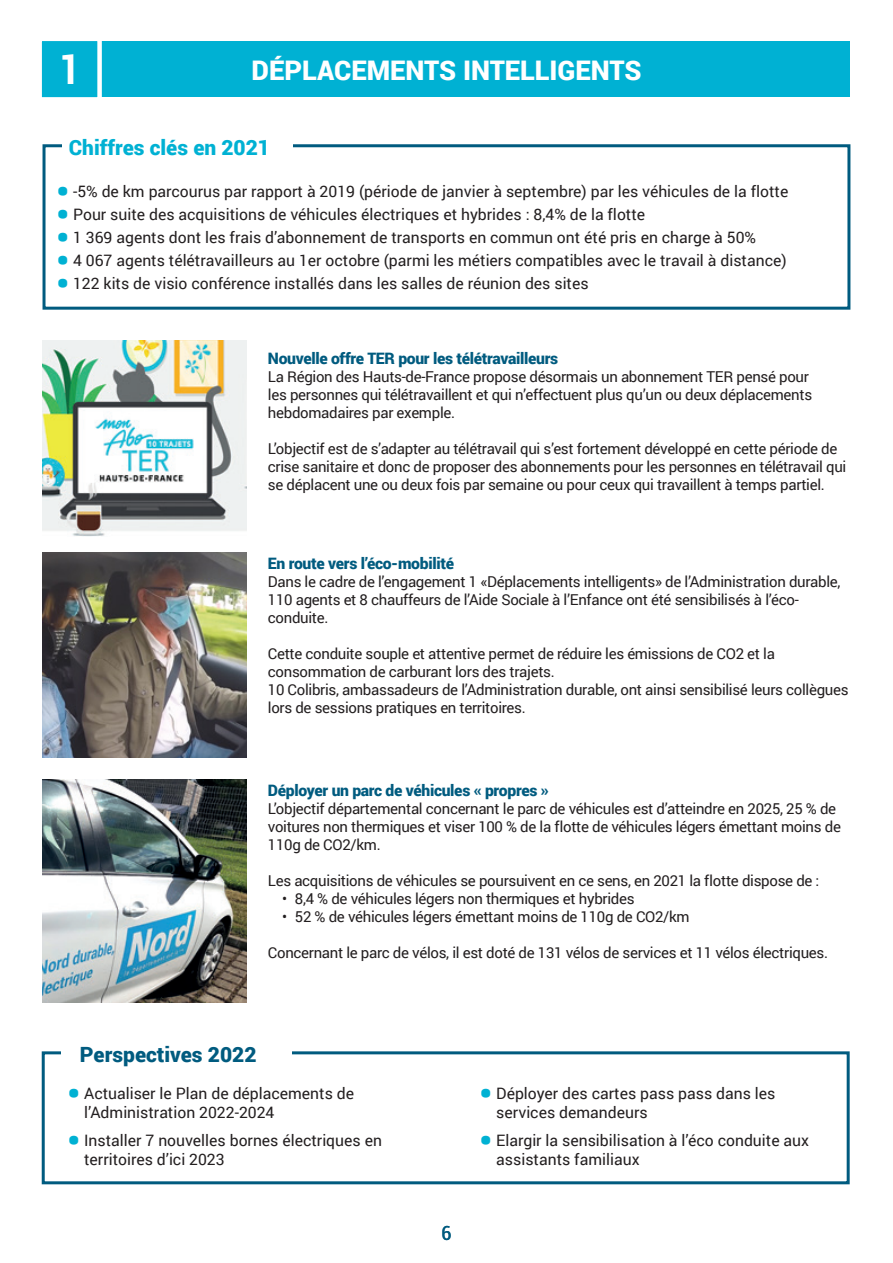
<style>
.page{position:relative;width:893px;height:1263px;background:#fff}
.page>*{position:absolute;margin:0;border:0;box-sizing:border-box;transform-origin:0 0}
.t1{font:700 condensed 40.5px "Roboto";color:#fff}
.t2{font:900 27px "Roboto";color:#fff}
.t3{font:900 21px "Roboto";color:#00b1d3}
.t4{font:900 21px "Roboto";color:#005b7f}
.t5{font:condensed 19.5px "Roboto";color:#005b7f}
.t6{font:15.75px/18.9px "Roboto";color:#231f20}
.t7{font:900 15.75px "Roboto";letter-spacing:-.02em;color:#005b7f}
.t8{font:15px/18px "Roboto";letter-spacing:-.02em;color:#231f20}
.s1{font-weight:900;font-size:31.5px;color:#00b1d3}
</style>
<div class="page">
<div style="left:43px;top:41px;width:807px;height:56px;background:#00b1d3"></div>
<div style="left:43px;top:144px;width:807px;height:166px;border:3px solid #005b7f"></div>
<div style="left:62px;top:119px;width:230px;height:43px;background:#fff"></div>
<div style="left:42px;top:1051px;width:808px;height:133px;border:3px solid #005b7f"></div>
<div style="left:61px;top:1040px;width:230px;height:29px;background:#fff"></div>
<img style="left:43px;top:341px;width:204px;height:196px">
<img style="left:43px;top:553px;width:204px;height:204px">
<img style="left:43px;top:779px;width:204px;height:224px">
<div style="left:40px;top:39px;width:60px;height:60px;background:#00b1d3"></div>
<div style="left:37px;top:37px;width:65px;height:65px;border:4px solid #fff"></div>
<p class="t1" style="left:59px;top:41px;width:23px">1</p>
<p class="t2" style="left:251px;top:52px;width:392px">DÉPLACEMENTS INTELLIGENTS</p>
<p class="t3" style="left:69px;top:132px;width:203px">Chiffres clés en 2021</p>
<p class="t6" style="left:56px;top:181px;width:734px"><span class="s1">•</span> -5% de km parcourus par rapport à 2019 (période de janvier à septembre) par les véhicules de la flotte</p>
<p class="t6" style="left:56px;top:204px;width:591px"><span class="s1">•</span> Pour suite des acquisitions de véhicules électriques et hybrides : 8,4% de la flotte</p>
<p class="t6" style="left:56px;top:227px;width:702px"><span class="s1">•</span> 1 369 agents dont les frais d’abonnement de transports en commun ont été pris en charge à 50%</p>
<p class="t6" style="left:56px;top:250px;width:732px"><span class="s1">•</span> 4 067 agents télétravailleurs au 1er octobre (parmi les métiers compatibles avec le travail à distance)</p>
<p class="t6" style="left:56px;top:274px;width:534px"><span class="s1">•</span> 122 kits de visio conférence installés dans les salles de réunion des sites</p>
<p class="t7" style="left:268px;top:347px;width:292px">Nouvelle offre TER pour les télétravailleurs</p>
<p class="t8" style="left:268px;top:367px;width:546px">La Région des Hauts-de-France propose désormais un abonnement TER pensé pour les personnes qui télétravaillent et qui n’effectuent plus qu’un ou deux déplacements hebdomadaires par exemple.</p>
<p class="t8" style="left:268px;top:439px;width:580px">L’objectif est de s’adapter au télétravail qui s’est fortement développé en cette période de crise sanitaire et donc de proposer des abonnements pour les personnes en télétravail qui se déplacent une ou deux fois par semaine ou pour ceux qui travaillent à temps partiel.</p>
<p class="t7" style="left:268px;top:553px;width:188px">En route vers l’éco-mobilité</p>
<p class="t8" style="left:268px;top:572px;width:574px">Dans le cadre de l’engagement 1 «Déplacements intelligents» de l’Administration durable,<br>110 agents et 8 chauffeurs de l’Aide Sociale à l’Enfance ont été sensibilisés à l’éco&shy;conduite.</p>
<p class="t8" style="left:268px;top:644px;width:508px">Cette conduite souple et attentive permet de réduire les émissions de CO2 et la consommation de carburant lors des trajets.</p>
<p class="t8" style="left:268px;top:680px;width:582px">10 Colibris, ambassadeurs de l’Administration durable, ont ainsi sensibilisé leurs collègues lors de sessions pratiques en territoires.</p>
<p class="t7" style="left:268px;top:779px;width:282px">Déployer un parc de véhicules « propres »</p>
<p class="t8" style="left:268px;top:799px;width:575px">L’objectif départemental concernant le parc de véhicules est d’atteindre en 2025, 25 % de voitures non thermiques et viser 100 % de la flotte de véhicules légers émettant moins de<br>110g de CO2/km.</p>
<p class="t8" style="left:268px;top:871px;width:553px">Les acquisitions de véhicules se poursuivent en ce sens, en 2021 la flotte dispose de :</p>
<p class="t8" style="left:282px;top:889px;width:354px">• 8,4 % de véhicules légers non thermiques et hybrides</p>
<p class="t8" style="left:282px;top:907px;width:409px">• 52 % de véhicules légers émettant moins de 110g de CO2/km</p>
<p class="t8" style="left:268px;top:943px;width:562px">Concernant le parc de vélos, il est doté de 131 vélos de services et 11 vélos électriques.</p>
<p class="t4" style="left:80px;top:1040px;width:178px">Perspectives 2022</p>
<p class="t6" style="left:84px;top:1084px;width:271px;text-indent:-17px"><span class="s1">•</span> Actualiser le Plan de déplacements de l’Administration 2022-2024</p>
<p class="t6" style="left:84px;top:1130px;width:299px;text-indent:-17px"><span class="s1">•</span> Installer 7 nouvelles bornes électriques en territoires d’ici 2023</p>
<h3 class="t5" style="left:441px;top:1219px;width:12px">6</h3>
<p class="t6" style="left:496px;top:1084px;width:281px;text-indent:-17px"><span class="s1">•</span> Déployer des cartes pass pass dans les services demandeurs</p>
<p class="t6" style="left:496px;top:1130px;width:314px;text-indent:-17px"><span class="s1">•</span> Elargir la sensibilisation à l’éco conduite aux assistants familiaux</p>
</div>
